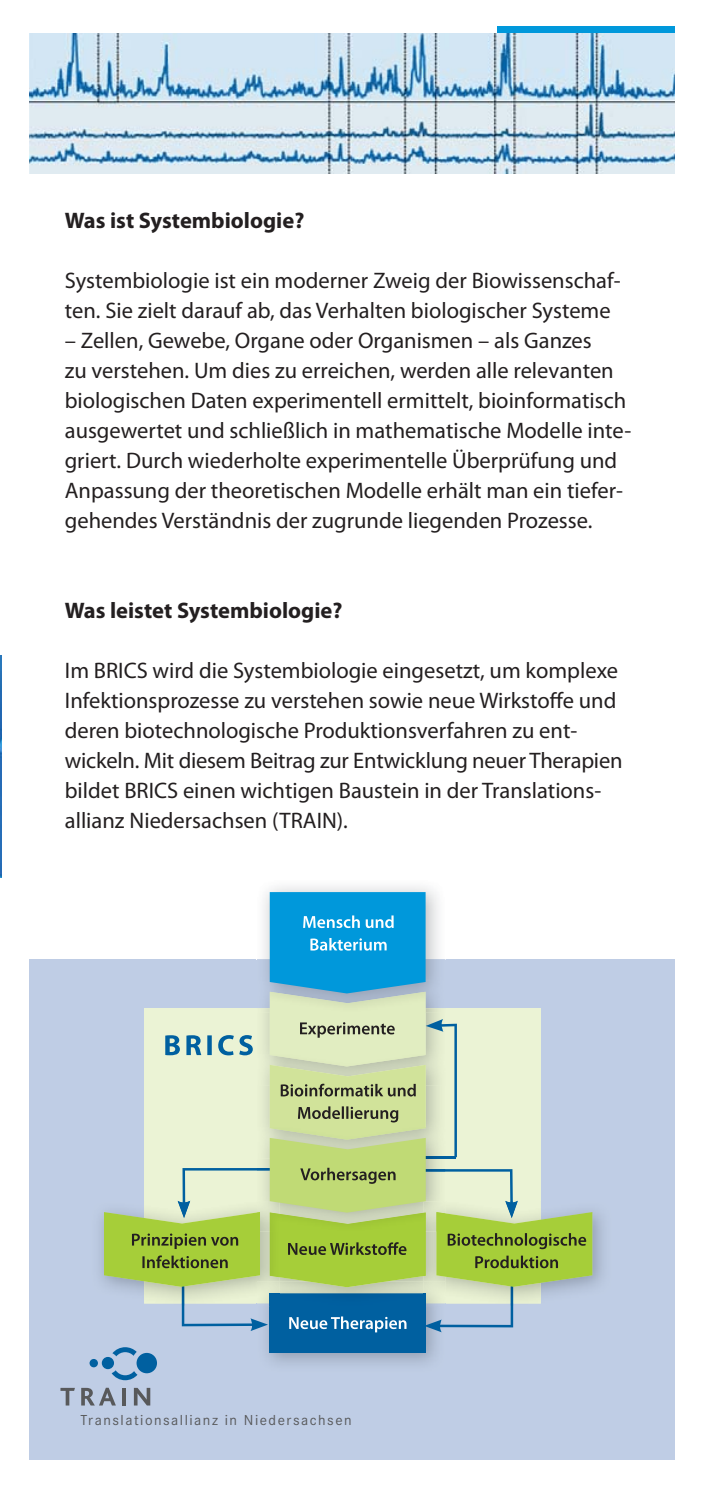
<style>
.page{position:relative;width:701px;height:1487px;background:#fff}
.page>*{position:absolute;margin:0;border:0;box-sizing:border-box;transform-origin:0 0}
.t1{font:22.5px/30px "Myriad Pro";color:#231f20}
.t2{font:700 22.5px "Myriad Pro";color:#231f20}
.t3{font:15px "Corporate S";letter-spacing:.1em;color:#58595b}
</style>
<div class="page">
<img style="left:0;top:655px;width:1px;height:222px">
<div style="left:497px;top:26px;width:177px;height:7px;background:#0098db"></div>
<img style="left:29px;top:33px;width:645px;height:141px">
<div style="left:29px;top:959px;width:645px;height:500px;background:#bfcde5"></div>
<img style="left:266px;top:1332px;width:176px;height:32px">
<div style="left:270px;top:1293px;width:155px;height:59px;background:#0060a0"></div>
<svg style="left:60px;top:1387px;width:15px;height:18px"></svg>
<svg style="left:81px;top:1387px;width:35px;height:18px"></svg>
<hr style="left:122px;top:1387px;width:4px;height:18px;background:#58595b">
<svg style="left:134px;top:1387px;width:16px;height:18px"></svg>
<svg style="left:112px;top:1347px;width:25px;height:32px"></svg>
<div style="left:102px;top:1356px;width:12px;height:12px;background:#0060a0;border-radius:50%"></div>
<div style="left:136px;top:1352px;width:21px;height:21px;background:#0060a0;border-radius:50%"></div>
<div style="left:90px;top:1358px;width:8px;height:9px;background:#0060a0;border-radius:50%"></div>
<img style="left:592px;top:1212px;width:11px;height:74px">
<svg style="left:104px;top:892px;width:488px;height:440px"></svg>
<p class="t2" style="left:65px;top:211px;width:241px">Was ist Systembiologie?</p>
<p class="t1" style="left:65px;top:266px;width:557px">Systembiologie ist ein moderner Zweig der Biowissenschaf&shy;ten. Sie zielt darauf ab, das Verhalten biologischer Systeme</p>
<p class="t1" style="left:65px;top:326px;width:568px">– Zellen, Gewebe, Organe oder Organismen – als Ganzes<br>zu verstehen. Um dies zu erreichen, werden alle relevanten biologischen Daten experimentell ermittelt, bioinformatisch ausgewertet und schließlich in mathematische Modelle inte&shy;griert. Durch wiederholte experimentelle Überprüfung und Anpassung der theoretischen Modelle erhält man ein tiefer&shy;gehendes Verständnis der zugrunde liegenden Prozesse.</p>
<p class="t2" style="left:65px;top:601px;width:279px">Was leistet Systembiologie?</p>
<p class="t1" style="left:65px;top:656px;width:559px">Im BRICS wird die Systembiologie eingesetzt, um komplexe Infektionsprozesse zu verstehen sowie neue Wirkstoffe und deren biotechnologische Produktionsverfahren zu ent&shy;wickeln. Mit diesem Beitrag zur Entwicklung neuer Therapien bildet BRICS einen wichtigen Baustein in der Translations&shy;allianz Niedersachsen (TRAIN).</p>
<p class="t3" style="left:81px;top:1413px;width:272px">Translationsallianz in Niedersachsen</p>
</div>
